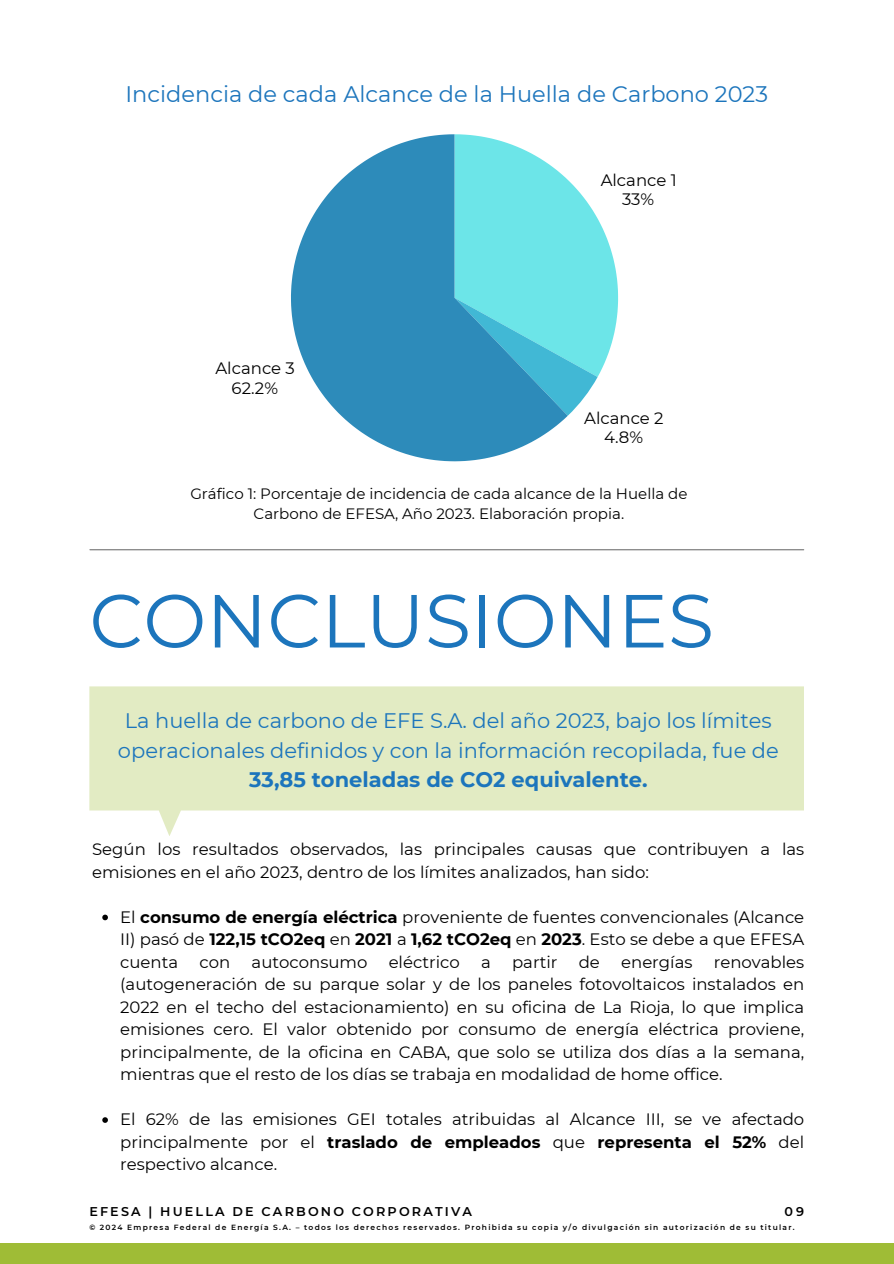
<style>
.page{position:relative;width:894px;height:1264px;background:#fff}
.page>*{position:absolute;margin:0;border:0;box-sizing:border-box;transform-origin:0 0}
.t1{font:75px "Montserrat";color:#1c75bc}
.t2{font:22.5px "Montserrat";color:#1c75bc}
.t3{font:21px/29.2px "Montserrat";color:#1c75bc;text-align:center}
.t4{font:700 21px "Montserrat";color:#1c75bc}
.t5{font:16.5px/22.5px "Montserrat";color:#000;text-align:justify}
.t6{font:15px/20.2px "Montserrat";color:#000;text-align:center}
.t7{font:600 12.75px "Montserrat";letter-spacing:.17em;color:#000}
.t8{font:600 7.5px "Montserrat";letter-spacing:.17em;color:#000}
.s1{font-weight:700}
</style>
<div class="page">
<div style="left:0;top:1243px;width:893px;height:20px;background:#9fbc36"></div>
<hr style="left:90px;top:549px;width:713px;height:1px;background:#737373">
<svg style="left:89px;top:686px;width:715px;height:150px;fill:#e2ebc3"></svg>
<svg style="left:102px;top:914px;width:6px;height:6px"></svg>
<svg style="left:102px;top:1117px;width:6px;height:5px"></svg>
<svg style="left:567px;top:179px;width:51px;height:237px"></svg>
<svg style="left:291px;top:134px;width:276px;height:327px;fill:#2d8bba"></svg>
<h2 class="t2" style="left:125px;top:80px;width:644px">Incidencia de cada Alcance de la Huella de Carbono 2023</h2>
<p class="t5" style="left:215px;top:359px;width:81px;line-height:19.2px;text-align:center">Alcance 3<br>62.2%</p>
<p class="t5" style="left:600px;top:171px;width:77px;line-height:19.2px;text-align:center">Alcance 1<br>33%</p>
<p class="t5" style="left:584px;top:409px;width:81px;line-height:19.2px;text-align:center">Alcance 2<br>4.8%</p>
<p class="t6" style="left:190px;top:483px;width:498px">Gráfico 1: Porcentaje de incidencia de cada alcance de la Huella de<br>Carbono de EFESA, Año 2023. Elaboración propia.</p>
<h1 class="t1" style="left:89px;top:575px;width:626px">CONCLUSIONES</h1>
<p class="t3" style="left:118px;top:706px;width:662px">La huella de carbono de EFE S.A. del año 2023, bajo los límites operacionales definidos y con la información recopilada, fue de</p>
<p class="t4" style="left:249px;top:766px;width:400px">33,85 toneladas de CO2 equivalente.</p>
<p class="t5" style="left:92px;top:837px;width:713px">Según los resultados observados, las principales causas que contribuyen a las emisiones en el año 2023, dentro de los límites analizados, han sido:</p>
<p class="t5" style="left:120px;top:905px;width:685px">El <span class="s1">consumo de energía eléctrica</span> proveniente de fuentes convencionales (Alcance II) pasó de <span class="s1">122,15 tCO2eq</span> en <span class="s1">2021</span> a <span class="s1">1,62 tCO2eq</span> en <span class="s1">2023</span>. Esto se debe a que EFESA cuenta</p>
<p class="t5" style="left:120px;top:950px;width:685px;text-indent:593px">renovables (autogeneración de su parque solar y de los paneles fotovoltaicos instalados en 2022 en el techo del estacionamiento) en su oficina de La Rioja, lo que implica emisiones cero. El valor obtenido por consumo de energía eléctrica proviene, principalmente, de la oficina en CABA, que solo se utiliza dos días a la semana, mientras que el resto de los días se trabaja en modalidad de home office.</p>
<p class="t5" style="left:120px;top:1107px;width:685px">El 62% de las emisiones GEI totales atribuidas al Alcance III, se ve afectado principalmente por el <span class="s1">traslado de empleados</span> que <span class="s1">representa el 52%</span> del respectivo alcance.</p>
<p class="t7" style="left:89px;top:1203px;width:384px">EFESA | HUELLA DE CARBONO CORPORATIVA</p>
<p class="t8" style="left:89px;top:1223px;width:706px">© 2024 Empresa Federal de Energía S.A. – todos los derechos reservados. Prohibida su copia y/o divulgación sin autorización de su titular.</p>
<p class="t5" style="left:199px;top:950px;width:32px">con</p>
<p class="t5" style="left:251px;top:950px;width:117px">autoconsumo</p>
<p class="t5" style="left:388px;top:950px;width:73px">eléctrico</p>
<p class="t5" style="left:481px;top:950px;width:11px">a</p>
<p class="t5" style="left:512px;top:950px;width:47px">partir</p>
<p class="t5" style="left:578px;top:950px;width:23px">de</p>
<p class="t5" style="left:621px;top:950px;width:73px">energías</p>
<p class="t7" style="left:784px;top:1203px;width:21px">09</p>
</div>
